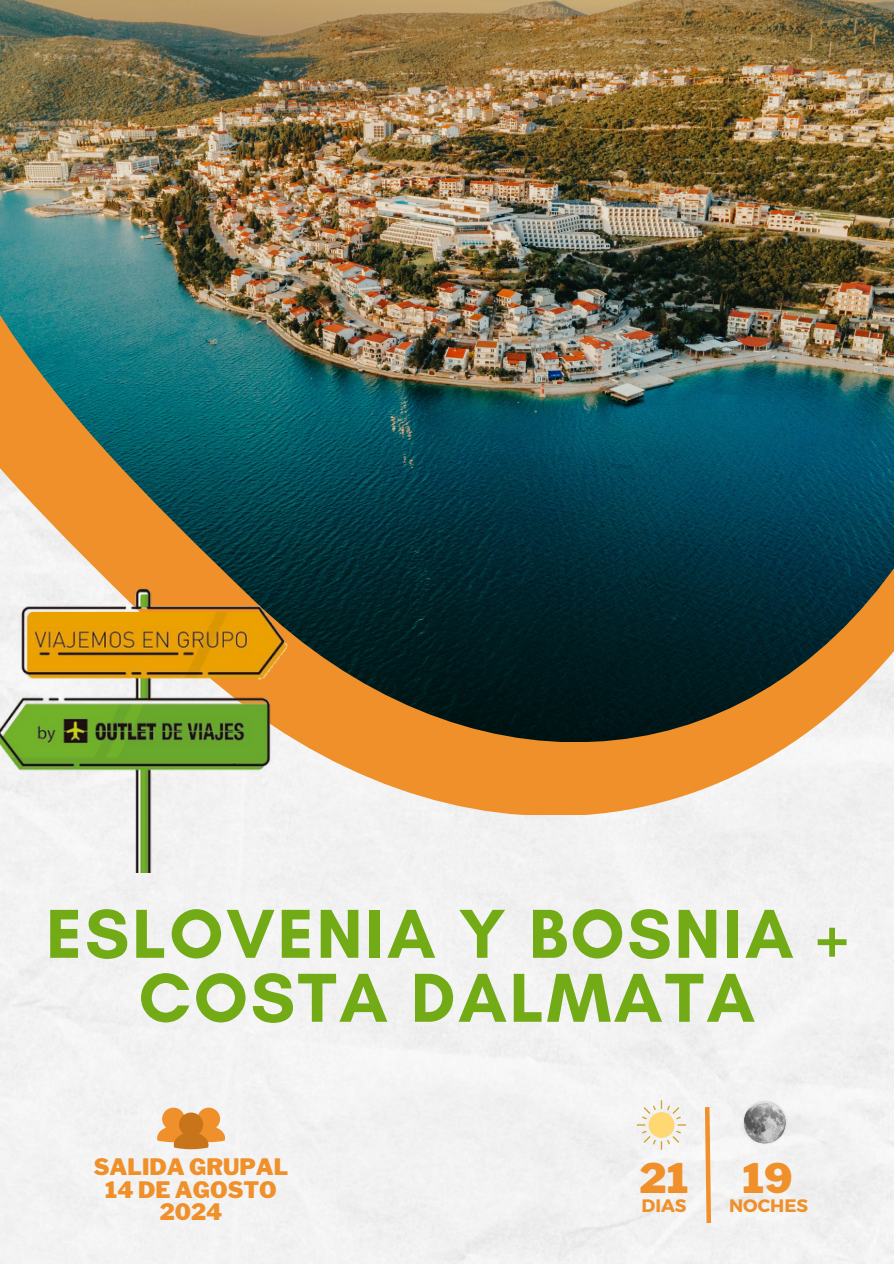
<style>
.page{position:relative;width:894px;height:1264px;background:#fff}
.page>*{position:absolute;margin:0;border:0;box-sizing:border-box;transform-origin:0 0}
.t1{font:700 70.5px "Glacial Indifference";letter-spacing:.04em;color:#72ab16}
.t2{font:900 40.5px "Libre Franklin";color:#ef902a}
.t3{font:900 22.5px/22.5px "Libre Franklin";color:#ef902a;text-align:center}
.t4{font:700 18px "Montserrat";color:#ef902a}
</style>
<div class="page">
<div style="left:0;top:815px;width:893px;height:448px;background:#f2f2f2"></div>
<svg style="left:294px;top:741px;width:599px;height:74px;fill:#ef902a"></svg>
<img style="left:0;top:0;width:893px;height:741px">
<svg style="left:702px;top:1102px;width:11px;height:125px"></svg>
<svg style="left:636px;top:1100px;width:50px;height:49px"></svg>
<img style="left:740px;top:1098px;width:48px;height:48px">
<svg style="left:744px;top:1101px;width:41px;height:42px;background:#ababab"></svg>
<svg style="left:157px;top:1107px;width:67px;height:42px"></svg>
<img style="left:0;top:541px;width:294px;height:331px">
<p class="t1" style="left:46px;top:890px;width:802px">ESLOVENIA Y BOSNIA +</p>
<p class="t1" style="left:138px;top:954px;width:617px">COSTA DALMATA</p>
<p class="t3" style="left:94px;top:1155px;width:196px">SALIDA GRUPAL<br>14 DE AGOSTO<br>2024</p>
<p class="t2" style="left:639px;top:1153px;width:51px">21</p>
<h1 class="t2" style="left:742px;top:1153px;width:52px">19</h1>
<h2 class="t4" style="left:641px;top:1194px;width:46px">DIAS</h2>
<p class="t4" style="left:728px;top:1194px;width:80px">NOCHES</p>
</div>
